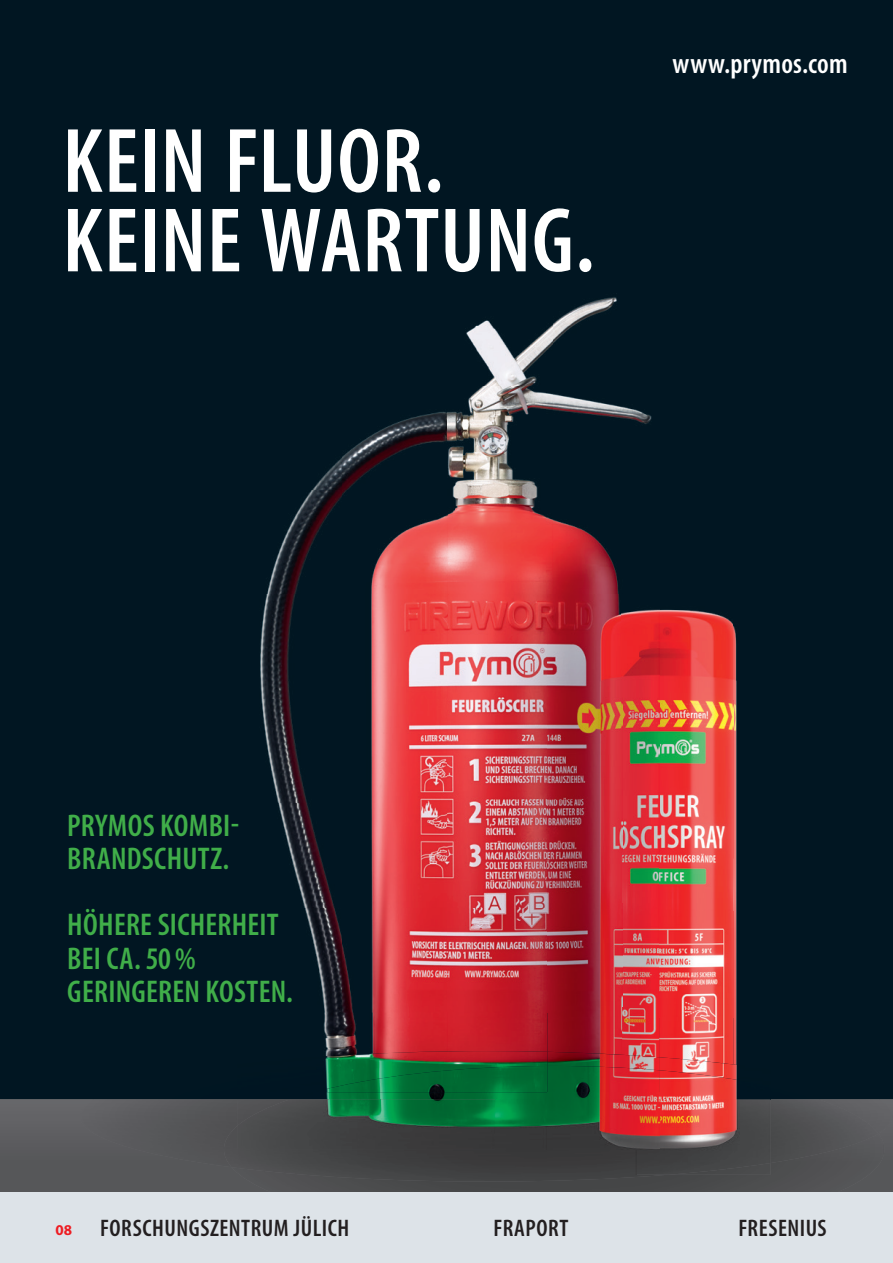
<style>
.page{position:relative;width:893px;height:1263px;background:#011622}
.page>*{position:absolute;margin:0;border:0;box-sizing:border-box;transform-origin:0 0}
.t1{font:600 condensed 92.4px/79.5px "Myriad Pro";letter-spacing:.01em;color:#fff}
.t2{font:600 condensed 31.5px/33px "Myriad Pro";letter-spacing:.01em;color:#40ae49}
.t3{font:600 condensed 28.5px "Myriad Pro";letter-spacing:.01em;color:#fff}
.t4{font:600 condensed 24px "Myriad Pro";letter-spacing:.02em;color:#231f20}
.s1{font-weight:700;font-stretch:normal;font-size:15px;color:#ee1d23}
</style>
<div class="page">
<svg style="left:0;top:1099px;width:893px;height:93px;background:#595a5c"></svg>
<img style="left:232px;top:1167px;width:652px;height:25px">
<img style="left:80px;top:1099px;width:813px;height:68px">
<img style="left:224px;top:1099px;width:655px;height:82px">
<img style="left:266px;top:297px;width:386px;height:298px">
<img style="left:260px;top:595px;width:288px;height:104px">
<img style="left:261px;top:699px;width:287px;height:313px">
<img style="left:323px;top:1012px;width:125px;height:39px">
<img style="left:448px;top:1012px;width:100px;height:39px">
<img style="left:325px;top:1051px;width:223px;height:15px">
<img style="left:325px;top:1066px;width:334px;height:26px">
<img style="left:326px;top:1092px;width:333px;height:7px">
<img style="left:237px;top:1099px;width:400px;height:50px">
<img style="left:659px;top:609px;width:74px;height:448px">
<img style="left:733px;top:625px;width:4px;height:432px">
<img style="left:659px;top:1057px;width:78px;height:13px">
<img style="left:659px;top:1070px;width:78px;height:29px">
<img style="left:637px;top:1099px;width:133px;height:76px">
<div style="left:548px;top:1149px;width:89px;height:26px;background:#3b3a3b"></div>
<img style="left:548px;top:595px;width:74px;height:457px">
<img style="left:622px;top:609px;width:37px;height:443px">
<img style="left:548px;top:1052px;width:111px;height:18px">
<div style="left:0;top:1192px;width:893px;height:71px;background:#dde3e8"></div>
<h1 class="t1" style="left:63px;top:120px;width:534px">KEIN FLUOR.<br>KEINE WARTUNG.</h1>
<p class="t3" style="left:673px;top:46px;width:177px">www.prymos.com</p>
<p class="t2" style="left:67px;top:809px;width:173px">PRYMOS KOMBI-<br>BRANDSCHUTZ.</p>
<p class="t2" style="left:67px;top:908px;width:227px">HÖHERE SICHERHEIT<br>BEI CA. 50 %<br>GERINGEREN KOSTEN.</p>
<p class="t4" style="left:55px;top:1213px;width:296px"><span class="s1">08</span> FORSCHUNGSZENTRUM JÜLICH</p>
<p class="t4" style="left:494px;top:1213px;width:76px">FRAPORT</p>
<p class="t4" style="left:738px;top:1213px;width:90px">FRESENIUS</p>
</div>
